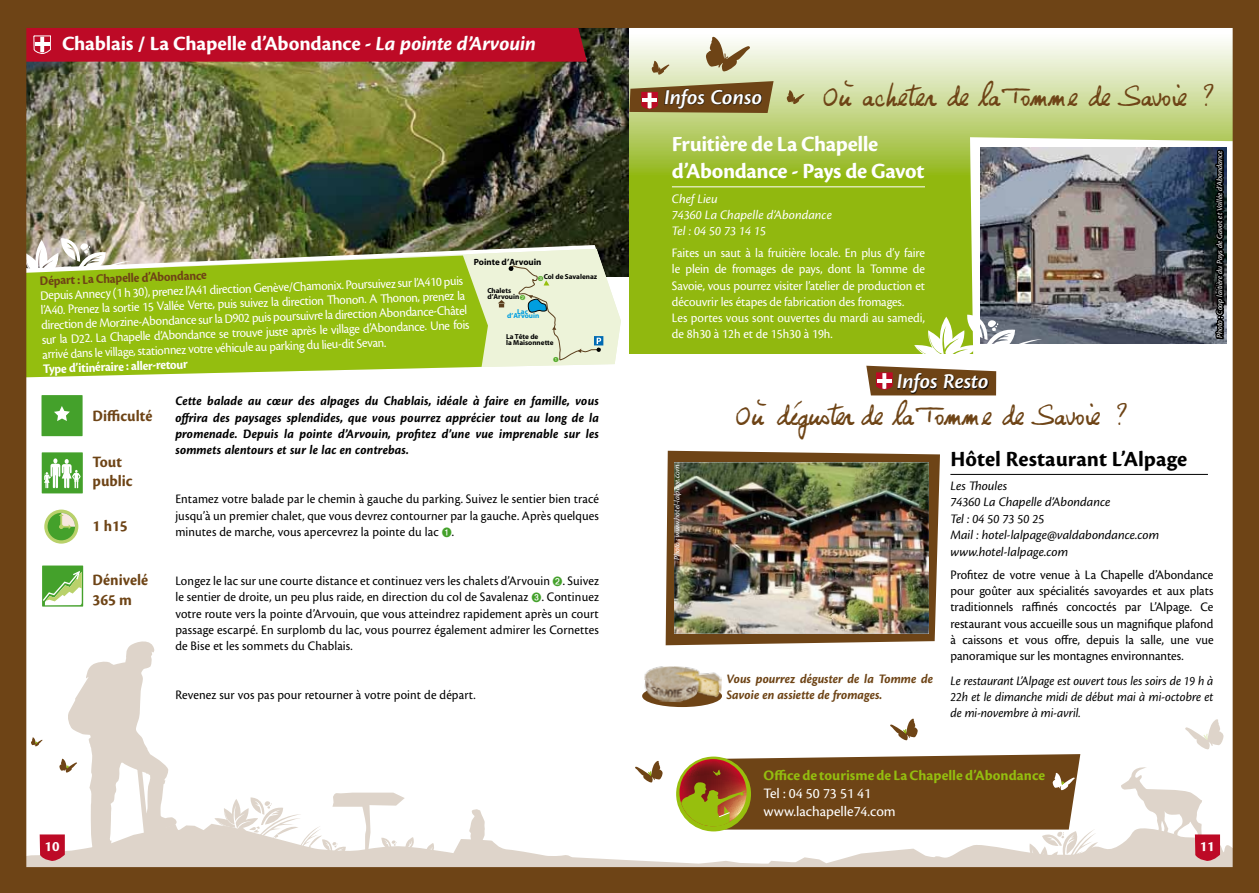
<style>
.page{position:relative;width:1259px;height:893px;background:#fff}
.page>*{position:absolute;margin:0;border:0;box-sizing:border-box;transform-origin:0 0}
.t1{font:30.15px "Georges";color:#6e4416}
.t2{font:30px "Georges";color:#6e4416}
.t3{font:700 22.5px/27px "Cronos Pro";letter-spacing:-.02em;color:#fff}
.t4{font:700 22.5px "Cronos Pro";letter-spacing:.005em;color:#000}
.t5{font:italic 600 22.05px "Cronos Pro";color:#fff}
.t6{font:700 21px "Cronos Pro";letter-spacing:-.005em;color:#fff}
.t7{font:700 16.5px/19.8px "Cronos Pro";color:#6e4416;scale:.95 1}
.t8{font:700 15px "Cronos Pro";color:#94be0f}
.t9{font:15px/18px "Cronos Pro";color:#fff}
.t10{font:700 15px "Cronos Pro";color:#fff}
.t11{font:13.5px/16.2px "Cronos Pro";letter-spacing:.01em;color:#000;text-align:justify;scale:.95 1}
.t12{font:13.5px/16.2px "Cronos Pro";letter-spacing:-.01em;color:#fff;scale:.95 1}
.t13{font:italic 700 13.5px/16.2px "Cronos Pro";letter-spacing:.01em;color:#000;text-align:justify;scale:.95 1}
.t14{font:italic 13.5px/16.2px "Cronos Pro";color:#000;text-align:justify;scale:.95 1}
.t15{font:italic 13.5px/16.4px "Cronos Pro";color:#000}
.t16{font:italic 700 13.5px/16.2px "Cronos Pro";color:#6e4416;scale:.95 1}
.t17{font:italic 13.5px/16.2px "Cronos Pro";color:#fff}
.t18{font:700 13.5px "Cronos Pro";color:#fff;scale:.95 1}
.t19{font:700 13.5px "Cronos Pro";color:#6e4416;scale:.95 1}
.t20{font:700 9px "Myriad";color:#000}
.t21{font:italic 8.25px "Cronos Pro";color:#fff}
.t22{font:700 7.2px/6.4px "Myriad";color:#000}
.t23{font:700 7.2px "Myriad";color:#009ee0}
.s1{font-style:italic}
.s2{color:#44a12b}
</style>
<div class="page">
<img style="left:0;top:0;width:1259px;height:893px">
<svg style="left:466px;top:249px;width:155px;height:118px;background:#dae3c0"></svg>
<h3 class="t6" style="left:62px;top:31px;width:475px">Chablais / La Chapelle d’Abondance - <span class="s1">La pointe d’Arvouin</span></h3>
<p class="t20" style="left:474px;top:257px;width:69px">Pointe d’Arvouin</p>
<p class="t19" style="left:40px;top:273px;width:178px;rotate:-2deg">Départ : La Chapelle d’Abondance</p>
<p class="t12" style="left:40px;top:288px;width:452px;line-height:14.7px;rotate:-2deg">Depuis Annecy (1 h 30), prenez l’A41 direction Genève/Chamonix. Poursuivez sur l’A410 puis l’A40. Prenez la sortie 15 Vallée Verte, puis suivez la direction Th onon. A Th onon, prenez la direction de Morzine-Abondance sur la D902 puis poursuivre la direction Abondance-Châtel sur la D22. La Chapelle d’Abondance se trouve juste après le village d’Abondance. Une fois arrivé dans le village, stationnez votre véhicule au parking du lieu-dit Sevan.</p>
<p class="t18" style="left:43px;top:361px;width:157px;rotate:-2deg">Type d’itinéraire : aller-retour</p>
<p class="t22" style="left:487px;top:287px;width:33px">Chalets d’Arvouin</p>
<p class="t22" style="left:544px;top:274px;width:55px">Col de Savalenaz</p>
<p class="t23" style="left:517px;top:307px;width:12px">Lac</p>
<p class="t23" style="left:507px;top:312px;width:33px">d’Arvouin</p>
<p class="t22" style="left:506px;top:333px;width:49px">La Tête de<br>la Maisonnette</p>
<p class="t7" style="left:93px;top:406px;width:64px">Difficulté</p>
<p class="t7" style="left:93px;top:452px;width:44px">Tout public</p>
<p class="t7" style="left:93px;top:516px;width:38px">1 h15</p>
<p class="t7" style="left:93px;top:570px;width:60px">Dénivelé<br>365 m</p>
<p class="t13" style="left:175px;top:393px;width:447px">Cette balade au cœur des alpages du Chablais, idéale à faire en famille, vous offrira des paysages splendides, que vous pourrez apprécier tout au long de la promenade. Depuis la pointe d’Arvouin, profitez d’une vue imprenable sur les sommets alentours et sur le lac en contrebas.</p>
<p class="t11" style="left:175px;top:491px;width:447px">Entamez votre balade par le chemin à gauche du parking. Suivez le sentier bien tracé jusqu’à un premier chalet, que vous devrez contourner par la gauche. Après quelques minutes de marche, vous apercevrez la pointe du lac <span class="s2">➊</span>.</p>
<p class="t11" style="left:175px;top:573px;width:447px">Longez le lac sur une courte distance et continuez vers les chalets d’Arvouin <span class="s2">➋</span>. Suivez le sentier de droite, un peu plus raide, en direction du col de Savalenaz <span class="s2">➌</span>. Continuez votre route vers la pointe d’Arvouin, que vous atteindrez rapidement après un court passage escarpé. En surplomb du lac, vous pourrez également admirer les Cornettes de Bise et les sommets du Chablais.</p>
<p class="t11" style="left:175px;top:687px;width:318px">Revenez sur vos pas pour retourner à votre point de départ.</p>
<h3 class="t5" style="left:664px;top:84px;width:100px">Infos Conso</h3>
<h1 class="t1" style="left:822px;top:78px;width:394px">Où acheter de la Tomme de Savoie ?</h1>
<h3 class="t3" style="left:672px;top:131px;width:254px">Fruitière de La Chapelle d’Abondance - Pays de Gavot</h3>
<p class="t17" style="left:672px;top:191px;width:162px">Chef Lieu<br>74360 La Chapelle d’Abondance<br>Tel : 04 50 73 14 15</p>
<p class="t12" style="left:672px;top:245px;width:268px">Faites un saut à la fruitière locale. En plus d’y faire le plein de fromages de pays, dont la Tomme de Savoie, vous pourrez visiter l’atelier de production et découvrir les étapes de fabrication des fromages.<br>Les portes vous sont ouvertes du mardi au samedi, de 8h30 à 12h et de 15h30 à 19h.</p>
<h3 class="t5" style="left:896px;top:369px;width:93px">Infos Resto</h3>
<h2 class="t2" style="left:734px;top:397px;width:394px">Où déguster de la Tomme de Savoie ?</h2>
<p class="t21" style="left:1215px;top:338px;width:189px;rotate:-90deg">Photo : Coop laitière du Pays de Gavot et Vallée d’Abondance</p>
<p class="t21" style="left:672px;top:560px;width:97px;rotate:-90deg">Photo : www.hotel-lalpage.com</p>
<p class="t16" style="left:726px;top:671px;width:219px">Vous pourrez déguster de la Tomme de<br>Savoie en assiette de fromages.</p>
<h3 class="t4" style="left:950px;top:446px;width:238px">Hôtel Restaurant L’Alpage</h3>
<p class="t15" style="left:950px;top:478px;width:210px">Les Thoules<br>74360 La Chapelle d’Abondance<br>Tel : 04 50 73 50 25<br>Mail : hotel-lalpage@valdabondance.com www.hotel-lalpage.com</p>
<p class="t11" style="left:950px;top:567px;width:278px">Profitez de votre venue à La Chapelle d’Abondance pour goûter aux spécialités savoyardes et aux plats traditionnels raffinés concoctés par L’Alpage. Ce restaurant vous accueille sous un magnifique plafond à caissons et vous offre, depuis la salle, une vue panoramique sur les montagnes environnantes.</p>
<p class="t14" style="left:950px;top:672px;width:278px">Le restaurant L’Alpage est ouvert tous les soirs de 19 h à 22h et le dimanche midi de début mai à mi-octobre et de mi-novembre à mi-avril.</p>
<p class="t8" style="left:763px;top:767px;width:283px">Office de tourisme de La Chapelle d’Abondance</p>
<p class="t9" style="left:763px;top:785px;width:134px">Tel : 04 50 73 51 41 www.lachapelle74.com</p>
<p class="t10" style="left:45px;top:838px;width:16px">10</p>
<p class="t10" style="left:1199px;top:838px;width:16px">11</p>
</div>
